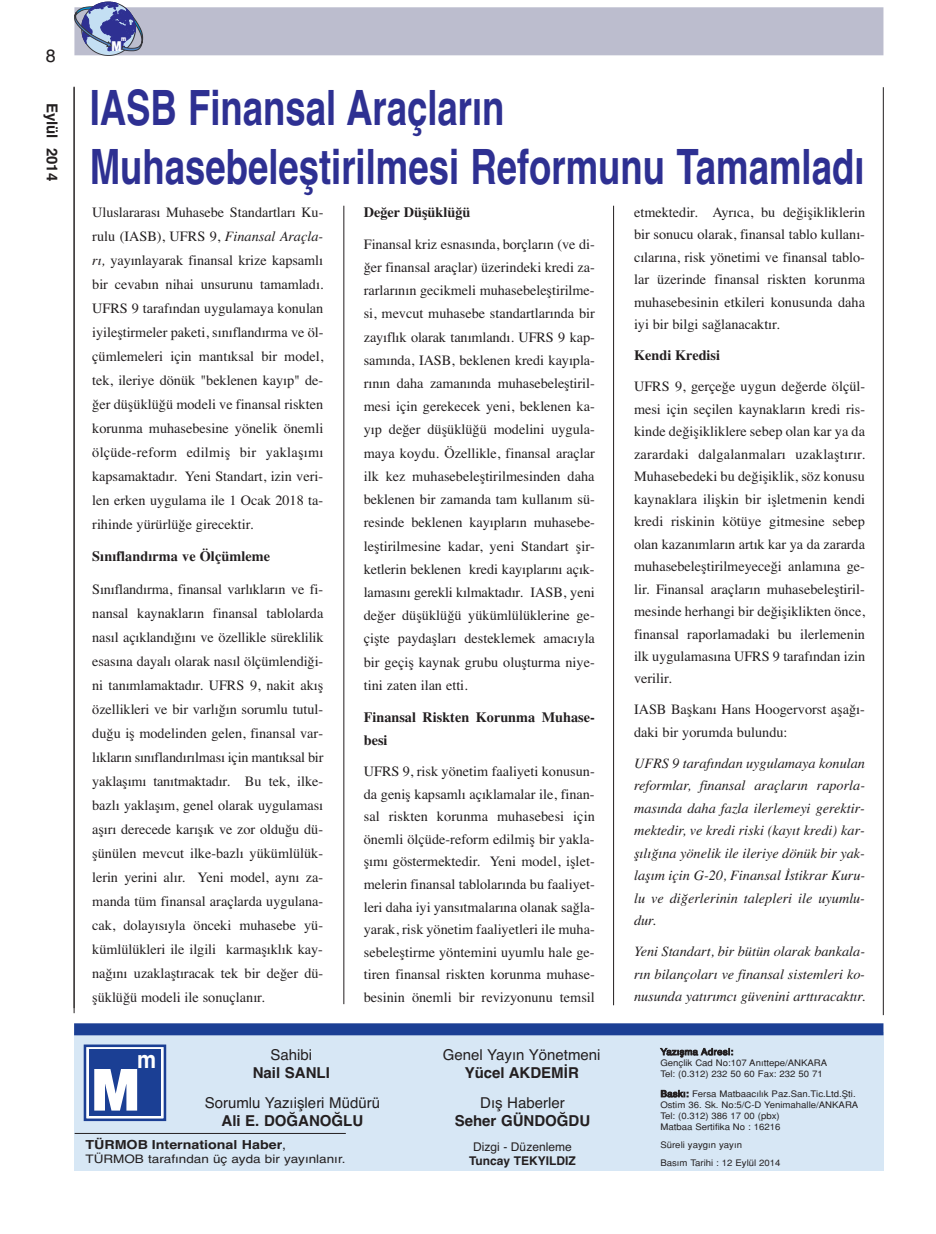
<style>
.page{position:relative;width:936px;height:1234px;background:#fff}
.page>*{position:absolute;margin:0;border:0;box-sizing:border-box;transform-origin:0 0}
.t1{font:900 58.2px "Helvetica Neue";color:#fff;scale:.89 1}
.t2{font:700 48.6px/58.3px "Helvetica TU";color:#2e3092;scale:.75 1}
.t3{font:700 24.15px "Helvetica TU";color:#fff;scale:.89 1}
.t4{font:18px "Helvetica TU";color:#231f20}
.t5{font:15px "Helvetica TU";color:#231f20}
.t6{font:700 15px "Helvetica TU";color:#231f20}
.t7{font:14.25px/24px "Times TU";color:#231f20;text-align:justify}
.t8{font:italic 14.25px/22.5px "Times TU";color:#231f20;text-align:justify}
.t9{font:700 14.25px/23.2px "Times TU";color:#231f20}
.t10{font:900 13.65px "Helvetica Neue";color:#fff;scale:.79 1}
.t11{font:700 12.45px "Helvetica TU";color:#231f20;scale:1.15 1}
.t12{font:12px "Helvetica TU";color:#231f20}
.t13{font:700 12px "Helvetica TU";color:#231f20}
.t14{font:11.7px "Helvetica TU";color:#231f20;scale:1.15 1}
.t15{font:9px/11.1px "Helvetica Narrow Turk";color:#231f20;scale:1.3 1}
.t16{font:900 7.05px "Helvetica Neue";color:#fff;scale:.76 1}
.s1{font-style:italic}
.s2{font-weight:400}
</style>
<div class="page">
<div style="left:74px;top:7px;width:809px;height:48px;background:#bcbdce"></div>
<svg style="left:75px;top:2px;width:68px;height:54px"></svg>
<div style="left:74px;top:1032px;width:809px;height:138px;background:#d7e7f5"></div>
<hr style="left:75px;top:1132px;width:271px;height:1px;background:#231f20">
<svg style="left:88px;top:1048px;width:74px;height:68px"></svg>
<div style="left:84px;top:1044px;width:82px;height:76px;border:3px solid #1b3f94"></div>
<div style="left:89px;top:1049px;width:72px;height:66px;background:#1b3f94"></div>
<div style="left:74px;top:1023px;width:809px;height:12px;background:#1b3f94"></div>
<hr style="left:74px;top:87px;width:1px;height:925px;background:#231f20">
<hr style="left:343px;top:206px;width:1px;height:797px;background:#231f20">
<hr style="left:882px;top:87px;width:1px;height:927px;background:#231f20">
<hr style="left:613px;top:206px;width:1px;height:799px;background:#231f20">
<p class="t4" style="left:46px;top:45px;width:12px">8</p>
<p class="t6" style="left:61px;top:103px;width:80px;rotate:90deg">Eylül 2014</p>
<p class="t16" style="left:121px;top:36px;width:8px">m</p>
<p class="t10" style="left:112px;top:41px;width:14px">M</p>
<h2 class="t2" style="left:90px;top:79px;width:1034px">IASB Finansal Araçların<br>Muhasebeleştirilmesi Reformunu Tamamladı</h2>
<p class="t7" style="left:92px;top:200px;width:233px">Uluslararası Muhasebe Standartları Ku&shy;rulu (IASB), UFRS 9, <span class="s1">Finansal Araçla&shy;rı,</span> yayınlayarak finansal krize kapsamlı bir cevabın nihai unsurunu tamamladı.<br>UFRS 9 tarafından uygulamaya konulan iyileştirmeler paketi, sınıflandırma ve öl&shy;çümlemeleri için mantıksal bir model, tek, ileriye dönük "beklenen kayıp" de&shy;ğer düşüklüğü modeli ve finansal riskten korunma muhasebesine yönelik önemli ölçüde-reform edilmiş bir yaklaşımı kapsamaktadır. Yeni Standart, izin veri&shy;len erken uygulama ile 1 Ocak 2018 ta&shy;rihinde yürürlüğe girecektir.</p>
<p class="t9" style="left:92px;top:544px;width:179px">Sınıflandırma ve Ölçümleme</p>
<p class="t7" style="left:92px;top:576px;width:233px">Sınıflandırma, finansal varlıkların ve fi&shy;nansal kaynakların finansal tablolarda nasıl açıklandığını ve özellikle süreklilik esasına dayalı olarak nasıl ölçümlendiği&shy;ni tanımlamaktadır. UFRS 9, nakit akış özellikleri ve bir varlığın sorumlu tutul&shy;duğu iş modelinden gelen, finansal var&shy;lıkların sınıflandırılması için mantıksal bir yaklaşımı tanıtmaktadır. Bu tek, ilke&shy;bazlı yaklaşım, genel olarak uygulaması aşırı derecede karışık ve zor olduğu dü&shy;şünülen mevcut ilke-bazlı yükümlülük&shy;lerin yerini alır. Yeni model, aynı za&shy;manda tüm finansal araçlarda uygulana&shy;cak, dolayısıyla önceki muhasebe yü&shy;kümlülükleri ile ilgili karmaşıklık kay&shy;nağını uzaklaştıracak tek bir değer dü&shy;şüklüğü modeli ile sonuçlanır.</p>
<p class="t9" style="left:364px;top:200px;width:108px">Değer Düşüklüğü</p>
<p class="t7" style="left:364px;top:232px;width:233px;line-height:23.2px">Finansal kriz esnasında, borçların (ve di&shy;ğer finansal araçlar) üzerindeki kredi za&shy;rarlarının gecikmeli muhasebeleştirilme&shy;si, mevcut muhasebe standartlarında bir zayıflık olarak tanımlandı. UFRS 9 kap&shy;samında, IASB, beklenen kredi kayıpla&shy;rının daha zamanında muhasebeleştiril&shy;mesi için gerekecek yeni, beklenen ka&shy;yıp değer düşüklüğü modelini uygula&shy;maya koydu. Özellikle, finansal araçlar ilk kez muhasebeleştirilmesinden daha beklenen bir zamanda tam kullanım sü&shy;resinde beklenen kayıpların muhasebe&shy;leştirilmesine kadar, yeni Standart şir&shy;ketlerin beklenen kredi kayıplarını açık&shy;lamasını gerekli kılmaktadır. IASB, yeni değer düşüklüğü yükümlülüklerine ge&shy;çişte paydaşları desteklemek amacıyla bir geçiş kaynak grubu oluşturma niye&shy;tini zaten ilan etti.</p>
<p class="t9" style="left:364px;top:704px;width:232px">Finansal Riskten Korunma Muhase&shy;besi</p>
<p class="t7" style="left:364px;top:759px;width:232px;line-height:22.6px">UFRS 9, risk yönetim faaliyeti konusun&shy;da geniş kapsamlı açıklamalar ile, finan&shy;sal riskten korunma muhasebesi için önemli ölçüde-reform edilmiş bir yakla&shy;şımı göstermektedir. Yeni model, işlet&shy;melerin finansal tablolarında bu faaliyet&shy;leri daha iyi yansıtmalarına olanak sağla&shy;yarak, risk yönetim faaliyetleri ile muha&shy;sebeleştirme yöntemini uyumlu hale ge&shy;tiren finansal riskten korunma muhase&shy;besinin önemli bir revizyonunu temsil</p>
<h3 class="t3" style="left:137px;top:1045px;width:23px">m</h3>
<h1 class="t1" style="left:91px;top:1068px;width:56px">M</h1>
<p class="t5" style="left:270px;top:1045px;width:43px">Sahibi</p>
<p class="t6" style="left:253px;top:1063px;width:79px">Nail SANLI</p>
<p class="t5" style="left:205px;top:1093px;width:177px">Sorumlu Yazıişleri Müdürü</p>
<p class="t6" style="left:221px;top:1111px;width:143px">Ali E. DOĞANOĞLU</p>
<p class="t11" style="left:85px;top:1136px;width:176px">TÜRMOB International Haber<span class="s2">,</span></p>
<p class="t14" style="left:85px;top:1152px;width:228px">TÜRMOB tarafından üç ayda bir yayınlanır.</p>
<p class="t5" style="left:443px;top:1045px;width:159px">Genel Yayın Yönetmeni</p>
<p class="t6" style="left:464px;top:1063px;width:116px">Yücel AKDEMİR</p>
<p class="t5" style="left:480px;top:1093px;width:86px">Dış Haberler</p>
<p class="t6" style="left:454px;top:1111px;width:137px">Seher GÜNDOĞDU</p>
<p class="t12" style="left:473px;top:1139px;width:100px">Dizgi - Düzenleme</p>
<p class="t13" style="left:469px;top:1153px;width:108px">Tuncay TEKYILDIZ</p>
<p class="t7" style="left:634px;top:201px;width:232px;line-height:22.5px">etmektedir. Ayrıca, bu değişikliklerin bir sonucu olarak, finansal tablo kullanı&shy;cılarına, risk yönetimi ve finansal tablo&shy;lar üzerinde finansal riskten korunma muhasebesinin etkileri konusunda daha iyi bir bilgi sağlanacaktır.</p>
<p class="t9" style="left:634px;top:344px;width:88px">Kendi Kredisi</p>
<p class="t7" style="left:634px;top:375px;width:233px;line-height:22.5px">UFRS 9, gerçeğe uygun değerde ölçül&shy;mesi için seçilen kaynakların kredi ris&shy;kinde değişikliklere sebep olan kar ya da zarardaki dalgalanmaları uzaklaştırır.<br>Muhasebedeki bu değişiklik, söz konusu kaynaklara ilişkin bir işletmenin kendi kredi riskinin kötüye gitmesine sebep olan kazanımların artık kar ya da zararda muhasebeleştirilmeyeceği anlamına ge&shy;lir. Finansal araçların muhasebeleştiril&shy;mesinde herhangi bir değişiklikten önce, finansal raporlamadaki bu ilerlemenin ilk uygulamasına UFRS 9 tarafından izin verilir.</p>
<p class="t7" style="left:634px;top:698px;width:232px;line-height:22.5px">IASB Başkanı Hans Hoogervorst aşağı&shy;daki bir yorumda bulundu:</p>
<p class="t8" style="left:634px;top:751px;width:233px">UFRS 9 tarafından uygulamaya konulan reformlar, finansal araçların raporla&shy;masında daha fazla ilerlemeyi gerektir&shy;mektedir, ve kredi riski (kayıt kredi) kar&shy;şılığına yönelik ile ileriye dönük bir yak&shy;laşım için G-20, Finansal İstikrar Kuru&shy;lu ve diğerlerinin talepleri ile uyumlu&shy;dur.</p>
<p class="t8" style="left:634px;top:939px;width:232px">Yeni Standart, bir bütün olarak bankala&shy;rın bilançoları ve finansal sistemleri ko&shy;nusunda yatırımcı güvenini arttıracaktır.</p>
<p class="t15" style="left:660px;top:1045px;width:130px">Yaz›flma Adresi:<br>Gençlik Cad No:107 An›ttepe/ANKARA<br>Tel: (0.312) 232 50 60 Fax: 232 50 71</p>
<p class="t15" style="left:660px;top:1088px;width:154px">Bask›: Fersa Matbaac›l›k Paz.San.Tic.Ltd.fiti.<br>Ostim 36. Sk. No:5/C-D Yenimahalle/ANKARA Tel: (0.312) 386 17 00 (pbx)<br>Matbaa Sertifika No : 16216</p>
<p class="t15" style="left:660px;top:1135px;width:94px;line-height:17.5px">Süreli yayg›n yay›n<br>Bas›m Tarihi : 12 Eylül 2014</p>
</div>
